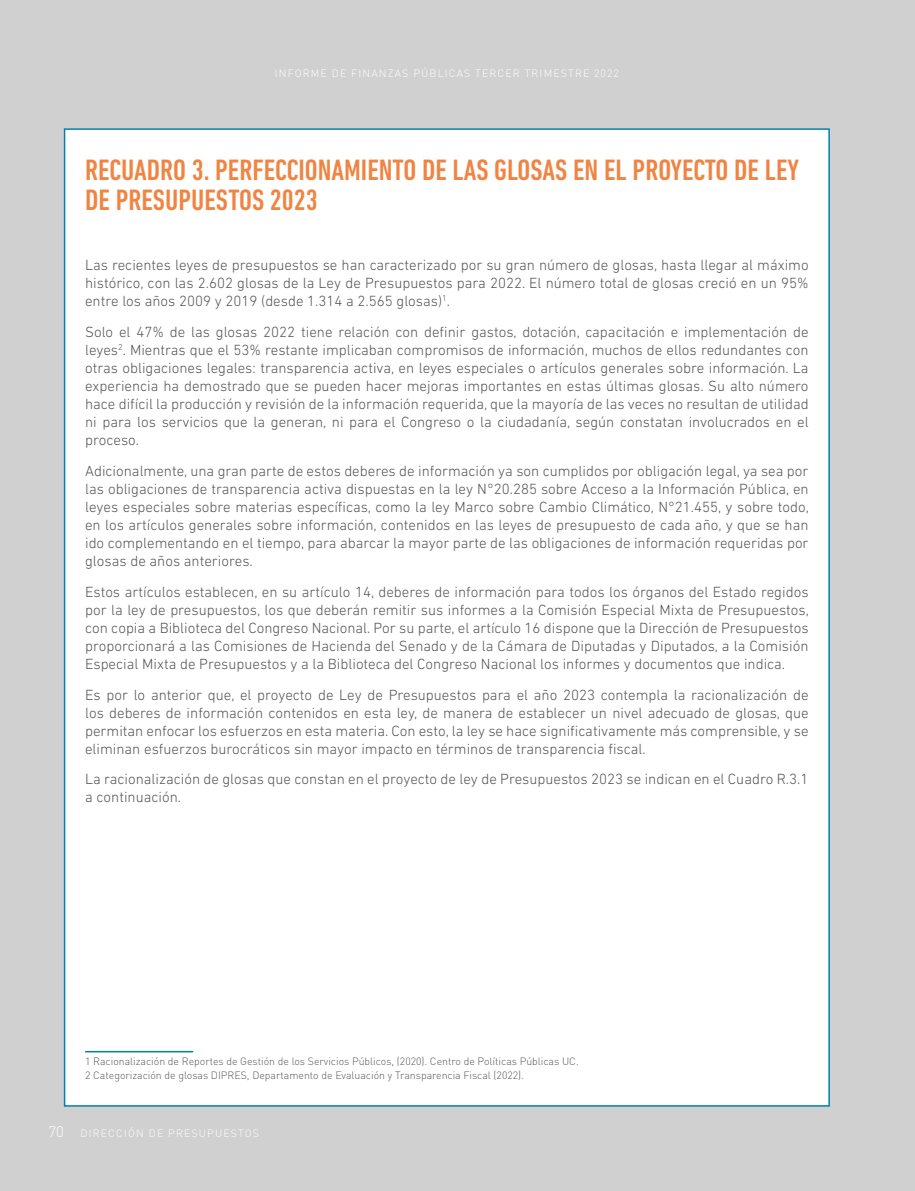
<style>
.page{position:relative;width:915px;height:1191px;background:#fff}
.page>*{position:absolute;margin:0;border:0;box-sizing:border-box;transform-origin:0 0}
.t1{font:500 condensed 30px/30px "DIN Next LT Pro";color:#f08443}
.t2{font:300 15px/18px "DIN Next LT Pro";color:#575756;text-align:justify}
.t3{font:300 10.5px/13.5px "DIN Pro";color:#575756}
.t4{font:300 10.5px "DIN Pro";letter-spacing:.11em;color:#fff}
.s1{font-size:15px}
</style>
<div class="page">
<div style="left:0;top:0;width:914px;height:1191px;background:#d0d0d0"></div>
<div style="left:64px;top:128px;width:765px;height:978px;background:#fff;border:2px solid #0082b1"></div>
<hr style="left:85px;top:1051px;width:108px;height:1px;background:#0082b1">
<p class="t4" style="left:275px;top:66px;width:345px">INFORME DE FINANZAS PÚBLICAS TERCER TRIMESTRE 2022</p>
<h1 class="t1" style="left:85px;top:155px;width:715px">RECUADRO 3. PERFECCIONAMIENTO DE LAS GLOSAS EN EL PROYECTO DE LEY<br>DE PRESUPUESTOS 2023</h1>
<p class="t2" style="left:85px;top:256px;width:724px">Las recientes leyes de presupuestos se han caracterizado por su gran número de glosas, hasta llegar al máximo histórico, con las 2.602 glosas de la Ley de Presupuestos para 2022. El número total de glosas creció en un 95% entre los años 2009 y 2019 (desde 1.314 a 2.565 glosas)<sup>1</sup>.</p>
<p class="t2" style="left:85px;top:323px;width:724px">Solo el 47% de las glosas 2022 tiene relación con definir gastos, dotación, capacitación e implementación de leyes<sup>2</sup>. Mientras que el 53% restante implicaban compromisos de información, muchos de ellos redundantes con otras obligaciones legales: transparencia activa, en leyes especiales o artículos generales sobre información. La experiencia ha demostrado que se pueden hacer mejoras importantes en estas últimas glosas. Su alto número hace difícil la producción y revisión de la información requerida, que la mayoría de las veces no resultan de utilidad ni para los servicios que la generan, ni para el Congreso o la ciudadanía, según constatan involucrados en el proceso.</p>
<p class="t2" style="left:85px;top:462px;width:725px">Adicionalmente, una gran parte de estos deberes de información ya son cumplidos por obligación legal, ya sea por las obligaciones de transparencia activa dispuestas en la ley N°20.285 sobre Acceso a la Información Pública, en leyes especiales sobre materias específicas, como la ley Marco sobre Cambio Climático, N°21.455, y sobre todo, en los artículos generales sobre información, contenidos en las leyes de presupuesto de cada año, y que se han ido complementando en el tiempo, para abarcar la mayor parte de las obligaciones de información requeridas por glosas de años anteriores.</p>
<p class="t2" style="left:85px;top:582px;width:725px">Estos artículos establecen, en su artículo 14, deberes de información para todos los órganos del Estado regidos por la ley de presupuestos, los que deberán remitir sus informes a la Comisión Especial Mixta de Presupuestos, con copia a Biblioteca del Congreso Nacional. Por su parte, el artículo 16 dispone que la Dirección de Presupuestos proporcionará a las Comisiones de Hacienda del Senado y de la Cámara de Diputadas y Diputados, a la Comisión Especial Mixta de Presupuestos y a la Biblioteca del Congreso Nacional los informes y documentos que indica.</p>
<p class="t2" style="left:85px;top:685px;width:724px">Es por lo anterior que, el proyecto de Ley de Presupuestos para el año 2023 contempla la racionalización de los deberes de información contenidos en esta ley, de manera de establecer un nivel adecuado de glosas, que permitan enfocar los esfuerzos en esta materia. Con esto, la ley se hace significativamente más comprensible, y se eliminan esfuerzos burocráticos sin mayor impacto en términos de transparencia fiscal.</p>
<p class="t2" style="left:85px;top:770px;width:724px">La racionalización de glosas que constan en el proyecto de ley de Presupuestos 2023 se indican en el Cuadro R.3.1 a continuación.</p>
<p class="t3" style="left:85px;top:1054px;width:495px">1 Racionalización de Reportes de Gestión de los Servicios Públicos, (2020). Centro de Políticas Públicas UC.<br>2 Categorización de glosas DIPRES, Departamento de Evaluación y Transparencia Fiscal (2022).</p>
<p class="t4" style="left:48px;top:1125px;width:212px"><span class="s1">70</span> DIRECCIÓN DE PRESUPUESTOS</p>
</div>
